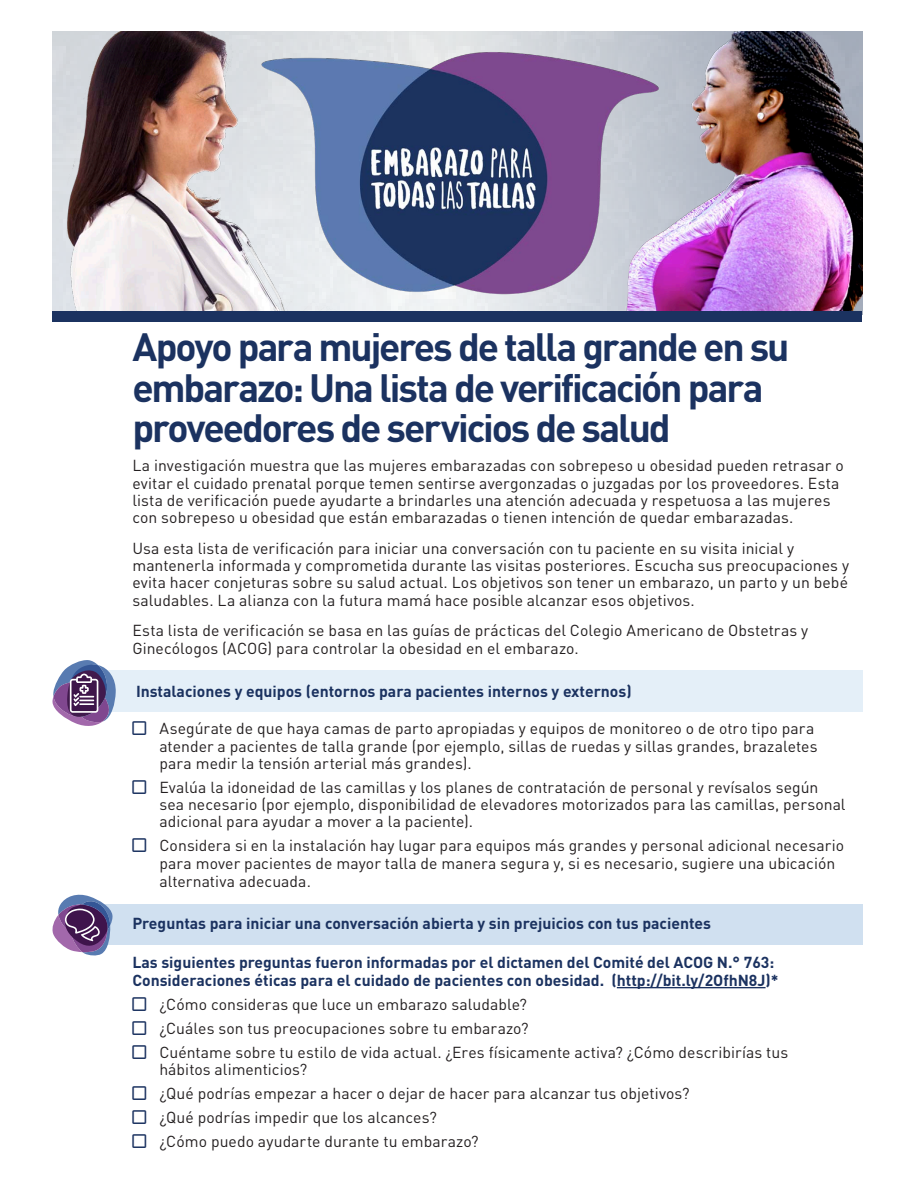
<style>
.page{position:relative;width:918px;height:1188px;background:#fff}
.page>*{position:absolute;margin:0;border:0;box-sizing:border-box;transform-origin:0 0}
.t1{font:700 39px/40.5px "DINOT";letter-spacing:-.055em;color:#1b3260}
.t2{font:15.75px/17.2px "DINOT";letter-spacing:.005em;color:#231f20}
.t3{font:700 15.75px/18px "DINOT";color:#1b3260}
</style>
<div class="page">
<div style="left:86px;top:904px;width:776px;height:40px;background:#d0e0f0"></div>
<div style="left:86px;top:671px;width:776px;height:41px;background:#e4eff8"></div>
<svg style="left:471px;top:32px;width:132px;height:279px;background:#d9dde1"></svg>
<div style="left:52px;top:32px;width:419px;height:283px;background:#e8eaeb"></div>
<img style="left:603px;top:32px;width:259px;height:279px">
<img style="left:52px;top:32px;width:304px;height:279px">
<div style="left:52px;top:311px;width:810px;height:11px;background:#1b3260"></div>
<img style="left:259px;top:46px;width:403px;height:254px">
<hr style="left:617px;top:987px;width:149px;height:1px;background:#1b3260">
<svg style="left:52px;top:660px;width:64px;height:66px"></svg>
<svg style="left:52px;top:894px;width:61px;height:62px"></svg>
<h1 class="t1" style="left:132px;top:326px;width:659px">Apoyo para mujeres de talla grande en su embarazo: Una lista de verificación para proveedores de servicios de salud</h1>
<p class="t2" style="left:132px;top:457px;width:713px">La investigación muestra que las mujeres embarazadas con sobrepeso u obesidad pueden retrasar o evitar el cuidado prenatal porque temen sentirse avergonzadas o juzgadas por los proveedores. Esta lista de verificación puede ayudarte a brindarles una atención adecuada y respetuosa a las mujeres con sobrepeso u obesidad que están embarazadas o tienen intención de quedar embarazadas.</p>
<p class="t2" style="left:132px;top:539px;width:718px">Usa esta lista de verificación para iniciar una conversación con tu paciente en su visita inicial y mantenerla informada y comprometida durante las visitas posteriores. Escucha sus preocupaciones y evita hacer conjeturas sobre su salud actual. Los objetivos son tener un embarazo, un parto y un bebé saludables. La alianza con la futura mamá hace posible alcanzar esos objetivos.</p>
<p class="t2" style="left:132px;top:622px;width:677px;line-height:18px">Esta lista de verificación se basa en las guías de prácticas del Colegio Americano de Obstetras y<br>Ginecólogos (ACOG) para controlar la obesidad en el embarazo.</p>
<h2 class="t3" style="left:136px;top:682px;width:497px">Instalaciones y equipos (entornos para pacientes internos y externos)</h2>
<p class="t2" style="left:159px;top:720px;width:660px">Asegúrate de que haya camas de parto apropiadas y equipos de monitoreo o de otro tipo para atender a pacientes de talla grande (por ejemplo, sillas de ruedas y sillas grandes, brazaletes para medir la tensión arterial más grandes).</p>
<p class="t2" style="left:159px;top:778px;width:688px">Evalúa la idoneidad de las camillas y los planes de contratación de personal y revísalos según sea necesario (por ejemplo, disponibilidad de elevadores motorizados para las camillas, personal adicional para ayudar a mover a la paciente).</p>
<p class="t2" style="left:159px;top:837px;width:686px">Considera si en la instalación hay lugar para equipos más grandes y personal adicional necesario para mover pacientes de mayor talla de manera segura y, si es necesario, sugiere una ubicación alternativa adecuada.</p>
<h2 class="t3" style="left:132px;top:914px;width:580px">Preguntas para iniciar una conversación abierta y sin prejuicios con tus pacientes</h2>
<p class="t3" style="left:132px;top:952px;width:648px">Las siguientes preguntas fueron informadas por el dictamen del Comité del ACOG N.° 763:<br>Consideraciones éticas para el cuidado de pacientes con obesidad. (http://bit.ly/2OfhN8J)*</p>
<p class="t2" style="left:159px;top:995px;width:369px">¿Cómo consideras que luce un embarazo saludable?</p>
<p class="t2" style="left:159px;top:1019px;width:371px">¿Cuáles son tus preocupaciones sobre tu embarazo?</p>
<p class="t2" style="left:159px;top:1043px;width:630px">Cuéntame sobre tu estilo de vida actual. ¿Eres físicamente activa? ¿Cómo describirías tus hábitos alimenticios?</p>
<p class="t2" style="left:159px;top:1084px;width:532px">¿Qué podrías empezar a hacer o dejar de hacer para alcanzar tus objetivos?</p>
<p class="t2" style="left:159px;top:1108px;width:279px">¿Qué podrías impedir que los alcances?</p>
<p class="t2" style="left:159px;top:1132px;width:321px">¿Cómo puedo ayudarte durante tu embarazo?</p>
</div>
